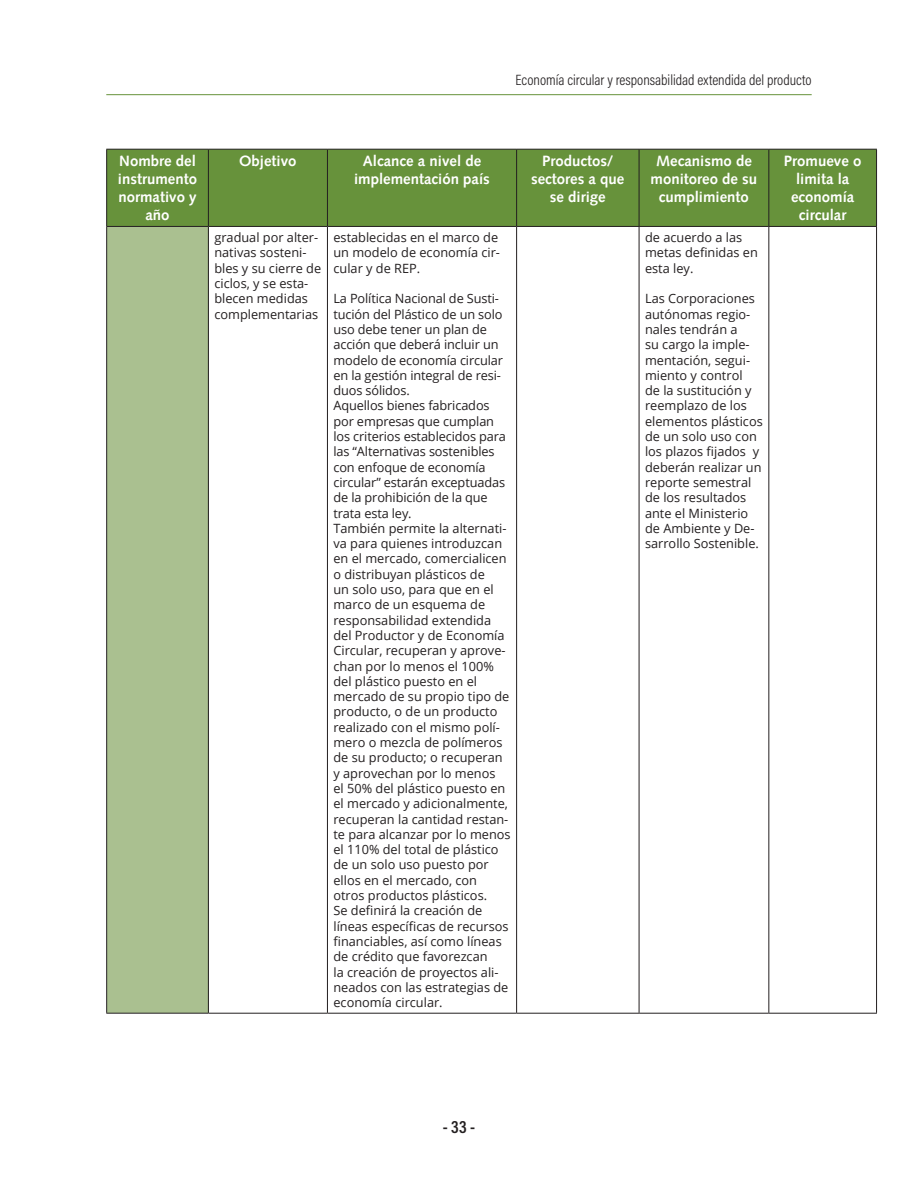
<style>
.page{position:relative;width:918px;height:1188px;background:#fff}
.page>*{position:absolute;margin:0;border:0;box-sizing:border-box;transform-origin:0 0}
.t1{font:600 18px "Acumin Pro Cond";color:#231f20}
.t2{font:700 15px/18px "Syntax LT";color:#fff;text-align:center}
.t3{font:300 15px "Acumin Pro Cond";color:#231f20}
.t4{font:12.75px/15.3px "Open Sans";color:#231f20}
</style>
<div class="page">
<hr style="left:106px;top:94px;width:706px;height:1px;background:#67923b">
<div style="left:107px;top:150px;width:769px;height:76px;background:#67923b"></div>
<div style="left:107px;top:226px;width:101px;height:787px;background:#aac090"></div>
<hr style="left:106px;top:149px;width:102px;height:1px;background:#231f20">
<hr style="left:106px;top:150px;width:1px;height:76px;background:#231f20">
<hr style="left:208px;top:149px;width:119px;height:1px;background:#231f20">
<hr style="left:208px;top:150px;width:1px;height:76px;background:#231f20">
<hr style="left:327px;top:149px;width:190px;height:1px;background:#231f20">
<hr style="left:327px;top:150px;width:1px;height:76px;background:#231f20">
<hr style="left:517px;top:149px;width:122px;height:1px;background:#231f20">
<hr style="left:516px;top:150px;width:1px;height:76px;background:#231f20">
<hr style="left:639px;top:149px;width:130px;height:1px;background:#231f20">
<hr style="left:639px;top:150px;width:1px;height:76px;background:#231f20">
<hr style="left:769px;top:149px;width:108px;height:1px;background:#231f20">
<hr style="left:768px;top:150px;width:1px;height:76px;background:#231f20">
<hr style="left:876px;top:150px;width:1px;height:76px;background:#231f20">
<hr style="left:106px;top:226px;width:102px;height:1px;background:#231f20">
<hr style="left:208px;top:226px;width:119px;height:1px;background:#231f20">
<hr style="left:327px;top:226px;width:190px;height:1px;background:#231f20">
<hr style="left:517px;top:226px;width:122px;height:1px;background:#231f20">
<hr style="left:639px;top:226px;width:130px;height:1px;background:#231f20">
<hr style="left:769px;top:226px;width:108px;height:1px;background:#231f20">
<hr style="left:106px;top:1013px;width:102px;height:1px;background:#231f20">
<hr style="left:208px;top:1013px;width:119px;height:1px;background:#231f20">
<hr style="left:327px;top:1013px;width:190px;height:1px;background:#231f20">
<hr style="left:517px;top:1013px;width:122px;height:1px;background:#231f20">
<hr style="left:639px;top:1013px;width:130px;height:1px;background:#231f20">
<hr style="left:769px;top:1013px;width:108px;height:1px;background:#231f20">
<hr style="left:106px;top:227px;width:1px;height:786px;background:#231f20">
<hr style="left:208px;top:227px;width:1px;height:786px;background:#231f20">
<hr style="left:327px;top:227px;width:1px;height:786px;background:#231f20">
<hr style="left:516px;top:227px;width:1px;height:786px;background:#231f20">
<hr style="left:639px;top:227px;width:1px;height:786px;background:#231f20">
<hr style="left:768px;top:227px;width:1px;height:786px;background:#231f20">
<hr style="left:876px;top:227px;width:1px;height:786px;background:#231f20">
<p class="t3" style="left:516px;top:70px;width:298px">Economía circular y responsabilidad extendida del producto</p>
<p class="t2" style="left:118px;top:152px;width:81px">Nombre del instrumento normativo y año</p>
<p class="t2" style="left:239px;top:152px;width:59px">Objetivo</p>
<p class="t2" style="left:354px;top:152px;width:137px">Alcance a nivel de implementación país</p>
<p class="t2" style="left:531px;top:152px;width:95px">Productos/ sectores a que se dirige</p>
<p class="t2" style="left:651px;top:152px;width:108px">Mecanismo de monitoreo de su cumplimiento</p>
<p class="t2" style="left:784px;top:152px;width:79px">Promueve o limita la economía circular</p>
<p class="t4" style="left:214px;top:230px;width:108px">gradual por alter&shy;nativas sosteni&shy;bles y su cierre de ciclos, y se esta&shy;blecen medidas complementarias</p>
<p class="t4" style="left:333px;top:230px;width:168px">establecidas en el marco de un modelo de economía cir&shy;cular y de REP.</p>
<p class="t4" style="left:645px;top:230px;width:114px">de acuerdo a las metas definidas en esta ley.</p>
<p class="t4" style="left:645px;top:291px;width:119px">Las Corporaciones autónomas regio&shy;nales tendrán a<br>su cargo la imple&shy;mentación, segui&shy;miento y control<br>de la sustitución y reemplazo de los elementos plásticos de un solo uso con los plazos fijados y deberán realizar un reporte semestral de los resultados ante el Ministerio de Ambiente y De&shy;sarrollo Sostenible.</p>
<p class="t4" style="left:333px;top:291px;width:179px">La Política Nacional de Susti&shy;tución del Plástico de un solo uso debe tener un plan de acción que deberá incluir un modelo de economía circular en la gestión integral de resi&shy;duos sólidos.<br>Aquellos bienes fabricados por empresas que cumplan los criterios establecidos para las “Alternativas sostenibles con enfoque de economía circular” estarán exceptuadas de la prohibición de la que trata esta ley.<br>También permite la alternati&shy;va para quienes introduzcan en el mercado, comercialicen o distribuyan plásticos de<br>un solo uso, para que en el marco de un esquema de responsabilidad extendida del Productor y de Economía<br>Circular, recuperan y aprove&shy;chan por lo menos el 100% del plástico puesto en el mercado de su propio tipo de producto, o de un producto realizado con el mismo polí&shy;mero o mezcla de polímeros de su producto; o recuperan y aprovechan por lo menos<br>el 50% del plástico puesto en el mercado y adicionalmente, recuperan la cantidad restan&shy;te para alcanzar por lo menos el 110% del total de plástico de un solo uso puesto por ellos en el mercado, con otros productos plásticos.<br>Se definirá la creación de líneas específicas de recursos financiables, así como líneas de crédito que favorezcan<br>la creación de proyectos ali&shy;neados con las estrategias de economía circular.</p>
<h1 class="t1" style="left:443px;top:1115px;width:34px">- 33 -</h1>
</div>
